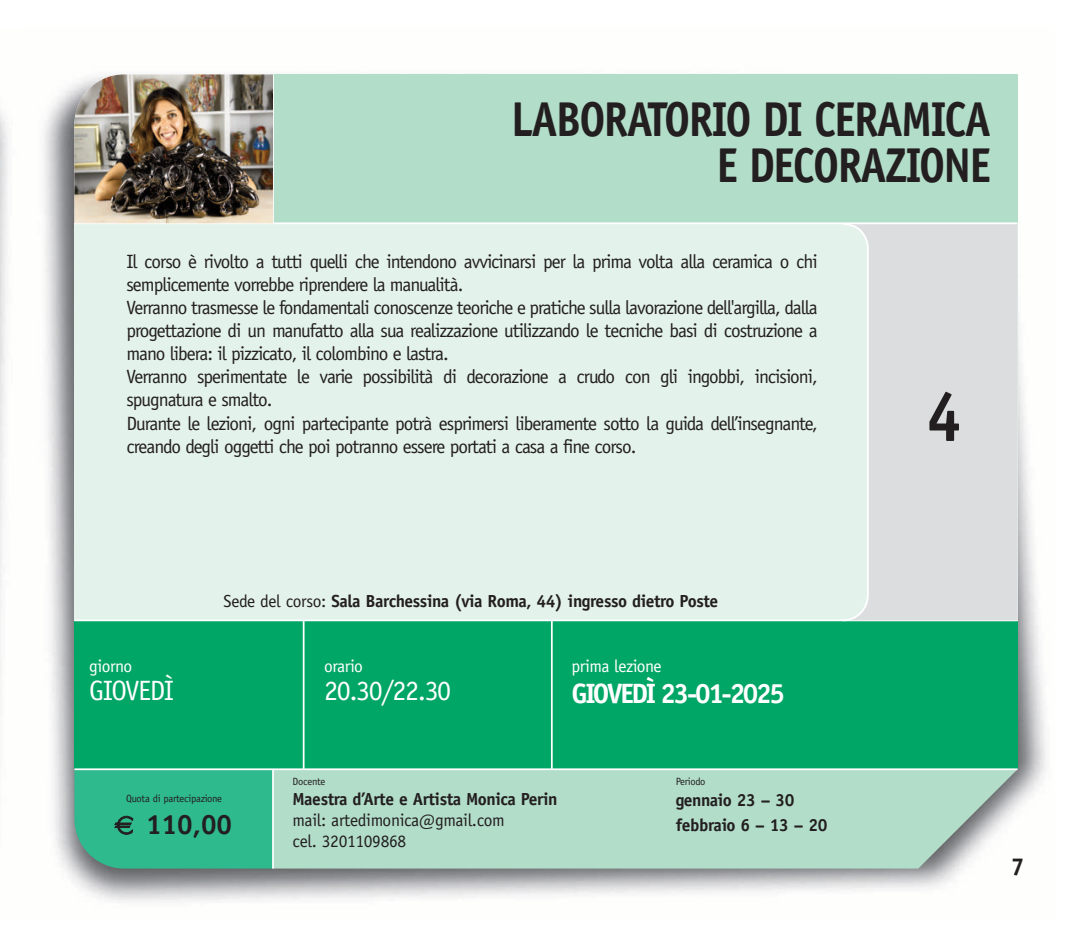
<style>
.page{position:relative;width:1092px;height:943px;background:#fff}
.page>*{position:absolute;margin:0;border:0;box-sizing:border-box;transform-origin:0 0}
.t1{font:700 70px "Officina Sans";color:#231f20;scale:.9 1}
.t2{font:700 49px/45.5px "Officina Sans";letter-spacing:-.04em;color:#231f20;text-align:right;scale:.9 1}
.t3{font:28px "Officina Sans";letter-spacing:-.05em;color:#fff}
.t4{font:700 28px "Officina Sans";letter-spacing:-.085em;color:#fff}
.t5{font:700 28px "Officina Sans";color:#231f20}
.t6{font:700 24.5px "Officina Sans";color:#231f20}
.t7{font:19.25px/23.1px "Officina Sans";letter-spacing:-.05em;color:#231f20}
.t8{font:700 17.5px/24.2px "Officina Sans";letter-spacing:-.02em;color:#231f20}
.t9{font:17.5px/21px "Officina Sans";letter-spacing:-.02em;color:#231f20}
.t10{font:17.5px "Officina Sans";letter-spacing:-.025em;color:#fff}
.t11{font:10.5px "Officina Sans";letter-spacing:-.025em;color:#231f20}
.s1{font-weight:400}
</style>
<div class="page">
<img style="left:0;top:74px;width:1046px;height:828px">
<div style="left:273px;top:74px;width:744px;height:149px;background:#b2ddc9"></div>
<svg style="left:274px;top:770px;width:743px;height:98px;background:#b3dbc9"></svg>
<div style="left:74px;top:620px;width:943px;height:149px;background:#00a665"></div>
<div style="left:74px;top:223px;width:943px;height:397px;background:#e3f2ea"></div>
<hr style="left:272px;top:74px;width:2px;height:149px;background:#fff">
<hr style="left:272px;top:769px;width:2px;height:99px;background:#fff">
<hr style="left:74px;top:768px;width:943px;height:2px;background:#fff">
<hr style="left:74px;top:619px;width:943px;height:2px;background:#fff">
<div style="left:869px;top:224px;width:148px;height:396px;background:#dcdddf"></div>
<hr style="left:303px;top:620px;width:1px;height:149px;background:#fff">
<hr style="left:551px;top:620px;width:1px;height:149px;background:#fff">
<svg style="left:841px;top:224px;width:28px;height:398px"></svg>
<hr style="left:74px;top:222px;width:943px;height:2px;background:#fff">
<img style="left:74px;top:74px;width:199px;height:149px">
<div style="left:74px;top:769px;width:199px;height:99px;background:#2fba8d"></div>
<h2 class="t2" style="left:511px;top:101px;width:534px">LABORATORIO DI CERAMICA<br>E DECORAZIONE</h2>
<p class="t7" style="left:126px;top:251px;width:693px">Il corso è rivolto a tutti quelli che intendono avvicinarsi per la prima volta alla ceramica o chi semplicemente vorrebbe riprendere la manualità.<br>Verranno trasmesse le fondamentali conoscenze teoriche e pratiche sulla lavorazione dell'argilla, dalla progettazione di un manufatto alla sua realizzazione utilizzando le tecniche basi di costruzione a mano libera: il pizzicato, il colombino e lastra.<br>Verranno sperimentate le varie possibilità di decorazione a crudo con gli ingobbi, incisioni, spugnatura e smalto.<br>Durante le lezioni, ogni partecipante potrà esprimersi liberamente sotto la guida dell’insegnante, creando degli oggetti che poi potranno essere portati a casa a fine corso.</p>
<h1 class="t1" style="left:926px;top:389px;width:40px">4</h1>
<p class="t10" style="left:89px;top:659px;width:44px">giorno</p>
<h3 class="t3" style="left:89px;top:679px;width:86px">GIOVEDÌ</h3>
<p class="t8" style="left:223px;top:590px;width:496px"><span class="s1">Sede del corso:</span> Sala Barchessina (via Roma, 44) ingresso dietro Poste</p>
<p class="t10" style="left:324px;top:659px;width:40px">orario</p>
<h3 class="t3" style="left:324px;top:679px;width:129px">20.30/22.30</h3>
<p class="t10" style="left:571px;top:659px;width:91px">prima lezione</p>
<h3 class="t4" style="left:571px;top:683px;width:215px">GIOVEDÌ 23-01-2025</h3>
<p class="t11" style="left:126px;top:794px;width:97px">Quota di partecipazione</p>
<h3 class="t5" style="left:146px;top:814px;width:88px">110,00</h3>
<p class="t11" style="left:292px;top:777px;width:34px">Docente</p>
<p class="t8" style="left:292px;top:788px;width:266px">Maestra d’Arte e Artista Monica Perin</p>
<p class="t9" style="left:292px;top:810px;width:214px">mail: artedimonica@gmail.com cel. 3201109868</p>
<p class="t11" style="left:675px;top:777px;width:31px">Periodo</p>
<p class="t8" style="left:675px;top:789px;width:153px">gennaio 23 – 30 febbraio 6 – 13 – 20</p>
<p class="t6" style="left:1010px;top:857px;width:15px">7</p>
</div>
